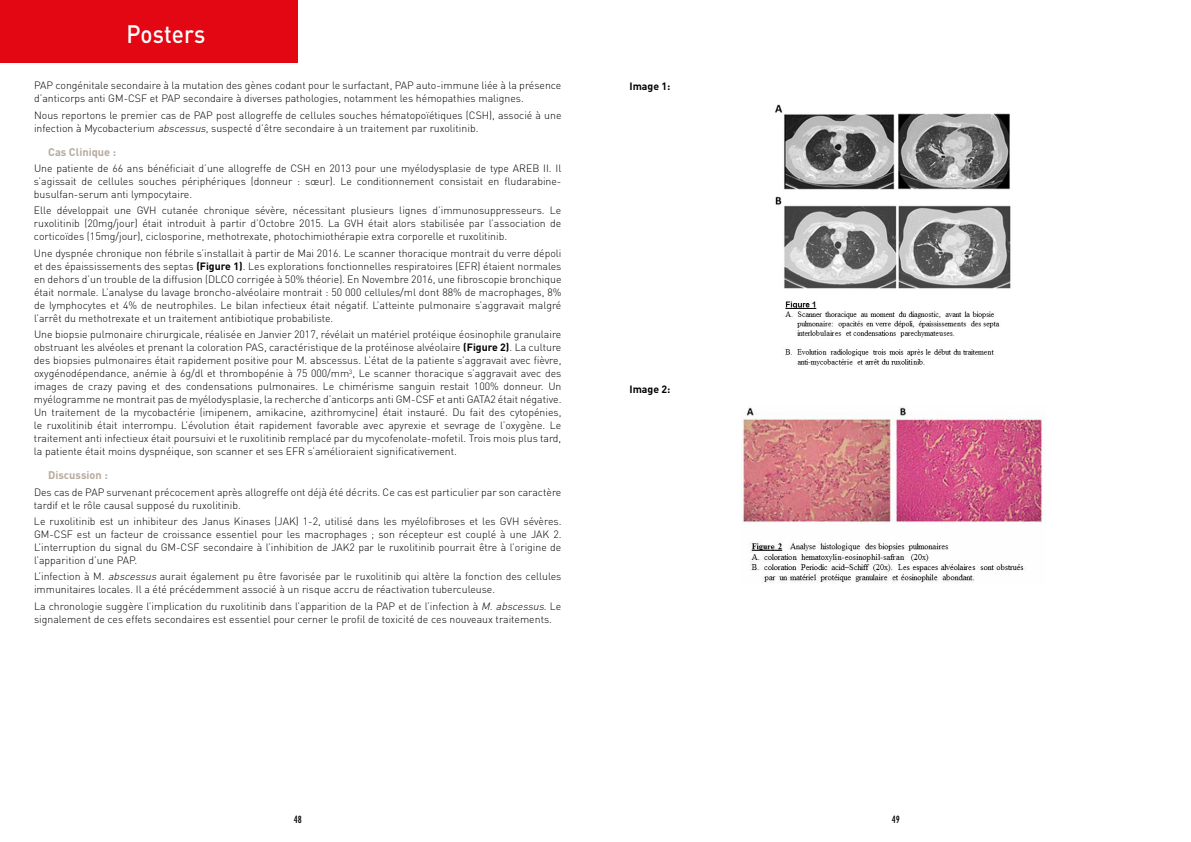
<style>
.page{position:relative;width:1191px;height:842px;background:#fff}
.page>*{position:absolute;margin:0;border:0;box-sizing:border-box;transform-origin:0 0}
.t1{font:500 25px "DIN";color:#fff;scale:.9 1}
.t2{font:700 11px "DIN";color:#b5ab9d}
.t3{font:condensed 11px "Gill Sans";color:#000}
.t4{font:300 10.5px/13px "DIN";color:#000}
.t5{font:700 10.5px "DIN";color:#000}
.s1{font-style:italic}
.s2{font-weight:700}
</style>
<div class="page">
<div style="left:0;top:0;width:298px;height:62px;background:#e30613"></div>
<img style="left:775px;top:104px;width:236px;height:262px">
<img style="left:741px;top:407px;width:303px;height:176px">
<h1 class="t1" style="left:126px;top:18px;width:89px">Posters</h1>
<p class="t4" style="left:34px;top:79px;width:529px">PAP congénitale secondaire à la mutation des gènes codant pour le surfactant, PAP auto-immune liée à la présence d’anticorps anti GM-CSF et PAP secondaire à diverses pathologies, notamment les hémopathies malignes.</p>
<p class="t4" style="left:34px;top:108px;width:529px">Nous reportons le premier cas de PAP post allogreffe de cellules souches hématopoïétiques (CSH), associé à une infection à Mycobacterium <span class="s1">abscessus</span>, suspecté d’être secondaire à un traitement par ruxolitinib.</p>
<p class="t2" style="left:48px;top:144px;width:69px">Cas Clinique :</p>
<p class="t4" style="left:34px;top:162px;width:529px;text-align:justify">Une patiente de 66 ans bénéficiait d’une allogreffe de CSH en 2013 pour une myélodysplasie de type AREB II. Il s’agissait de cellules souches périphériques (donneur : sœur). Le conditionnement consistait en fludarabine&shy;busulfan-serum anti lympocytaire.</p>
<p class="t4" style="left:34px;top:204px;width:529px;text-align:justify">Elle développait une GVH cutanée chronique sévère, nécessitant plusieurs lignes d’immunosuppresseurs. Le ruxolitinib (20mg/jour) était introduit à partir d’Octobre 2015. La GVH était alors stabilisée par l’association de corticoïdes (15mg/jour), ciclosporine, methotrexate, photochimiothérapie extra corporelle et ruxolitinib.</p>
<p class="t4" style="left:34px;top:246px;width:529px;text-align:justify">Une dyspnée chronique non fébrile s’installait à partir de Mai 2016. Le scanner thoracique montrait du verre dépoli et des épaississements des septas <span class="s2">(Figure 1)</span>. Les explorations fonctionnelles respiratoires (EFR) étaient normales en dehors d’un trouble de la diffusion (DLCO corrigée à 50% théorie). En Novembre 2016, une fibroscopie bronchique était normale. L’analyse du lavage broncho-alvéolaire montrait : 50 000 cellules/ml dont 88% de macrophages, 8% de lymphocytes et 4% de neutrophiles. Le bilan infectieux était négatif. L’atteinte pulmonaire s’aggravait malgré l’arrêt du methotrexate et un traitement antibiotique probabiliste.</p>
<p class="t4" style="left:34px;top:328px;width:529px;text-align:justify">Une biopsie pulmonaire chirurgicale, réalisée en Janvier 2017, révélait un matériel protéique éosinophile granulaire obstruant les alvéoles et prenant la coloration PAS, caractéristique de la protéinose alvéolaire <span class="s2">(Figure 2)</span>. La culture des biopsies pulmonaires était rapidement positive pour M. abscessus. L’état de la patiente s’aggravait avec fièvre, oxygénodépendance, anémie à 6g/dl et thrombopénie à 75 000/mm<sup>3</sup>, Le scanner thoracique s’aggravait avec des images de crazy paving et des condensations pulmonaires. Le chimérisme sanguin restait 100% donneur. Un myélogramme ne montrait pas de myélodysplasie, la recherche d’anticorps anti GM-CSF et anti GATA2 était négative.<br>Un traitement de la mycobactérie (imipenem, amikacine, azithromycine) était instauré. Du fait des cytopénies, le ruxolitinib était interrompu. L’évolution était rapidement favorable avec apyrexie et sevrage de l’oxygène. Le traitement anti infectieux était poursuivi et le ruxolitinib remplacé par du mycofenolate-mofetil. Trois mois plus tard, la patiente était moins dyspnéique, son scanner et ses EFR s’amélioraient significativement.</p>
<p class="t2" style="left:48px;top:468px;width:61px">Discussion :</p>
<p class="t4" style="left:34px;top:485px;width:529px">Des cas de PAP survenant précocement après allogreffe ont déjà été décrits. Ce cas est particulier par son caractère tardif et le rôle causal supposé du ruxolitinib.</p>
<p class="t4" style="left:34px;top:515px;width:529px;text-align:justify">Le ruxolitinib est un inhibiteur des Janus Kinases (JAK) 1-2, utilisé dans les myélofibroses et les GVH sévères.<br>GM-CSF est un facteur de croissance essentiel pour les macrophages ; son récepteur est couplé à une JAK 2.<br>L’interruption du signal du GM-CSF secondaire à l’inhibition de JAK2 par le ruxolitinib pourrait être à l’origine de l’apparition d’une PAP.</p>
<p class="t4" style="left:34px;top:570px;width:529px">L’infection à M. <span class="s1">abscessus</span>aurait également pu être favorisée par le ruxolitinib qui altère la fonction des cellules immunitaires locales. Il a été précédemment associé à un risque accru de réactivation tuberculeuse.</p>
<p class="t4" style="left:34px;top:599px;width:529px">La chronologie suggère l’implication du ruxolitinib dans l’apparition de la PAP et de l’infection à <span class="s1">M.abscessus</span>. Le signalement de ces effets secondaires est essentiel pour cerner le profil de toxicité de ces nouveaux traitements.</p>
<p class="t5" style="left:629px;top:79px;width:42px">Image 1:</p>
<p class="t5" style="left:629px;top:382px;width:42px">Image 2:</p>
<p class="t3" style="left:294px;top:813px;width:10px">48</p>
<p class="t3" style="left:892px;top:813px;width:9px">49</p>
</div>
